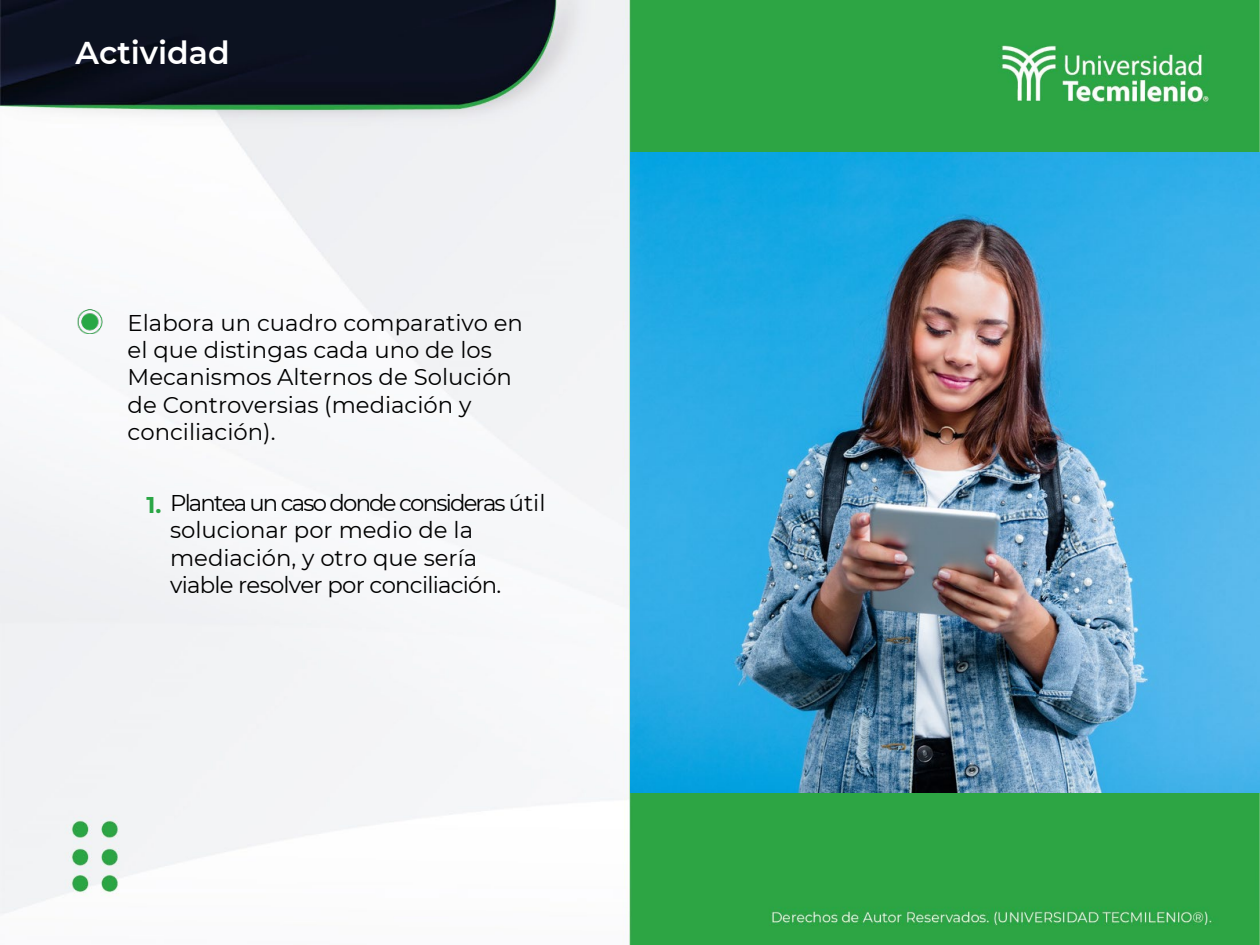
<style>
.page{position:relative;width:1260px;height:945px;background:#fff}
.page>*{position:absolute;margin:0;border:0;box-sizing:border-box;transform-origin:0 0}
.t1{font:600 31.5px "Montserrat";color:#fff}
.t2{font:22.75px/27.3px "Montserrat";color:#000}
.t3{font:22.75px "Montserrat";letter-spacing:-.08em;color:#000}
.s1{font-weight:700;color:#2aa645}
</style>
<div class="page">
<img style="left:0;top:0;width:1260px;height:945px">
<img style="left:630px;top:152px;width:629px;height:641px">
<img style="left:37px;top:287px;width:81px;height:47px">
<h1 class="t1" style="left:76px;top:30px;width:156px">Actividad</h1>
<p class="t2" style="left:128px;top:308px;width:397px">Elabora un cuadro comparativo en el que distingas cada uno de los<br>Mecanismos Alternos de Solución de Controversias (mediación y conciliación).</p>
<p class="t3" style="left:147px;top:487px;width:400px"><span class="s1">1.</span> Plantea un caso donde consideras útil</p>
<p class="t2" style="left:170px;top:516px;width:333px">solucionar por medio de la mediación, y otro que sería viable resolver por conciliación.</p>
</div>
